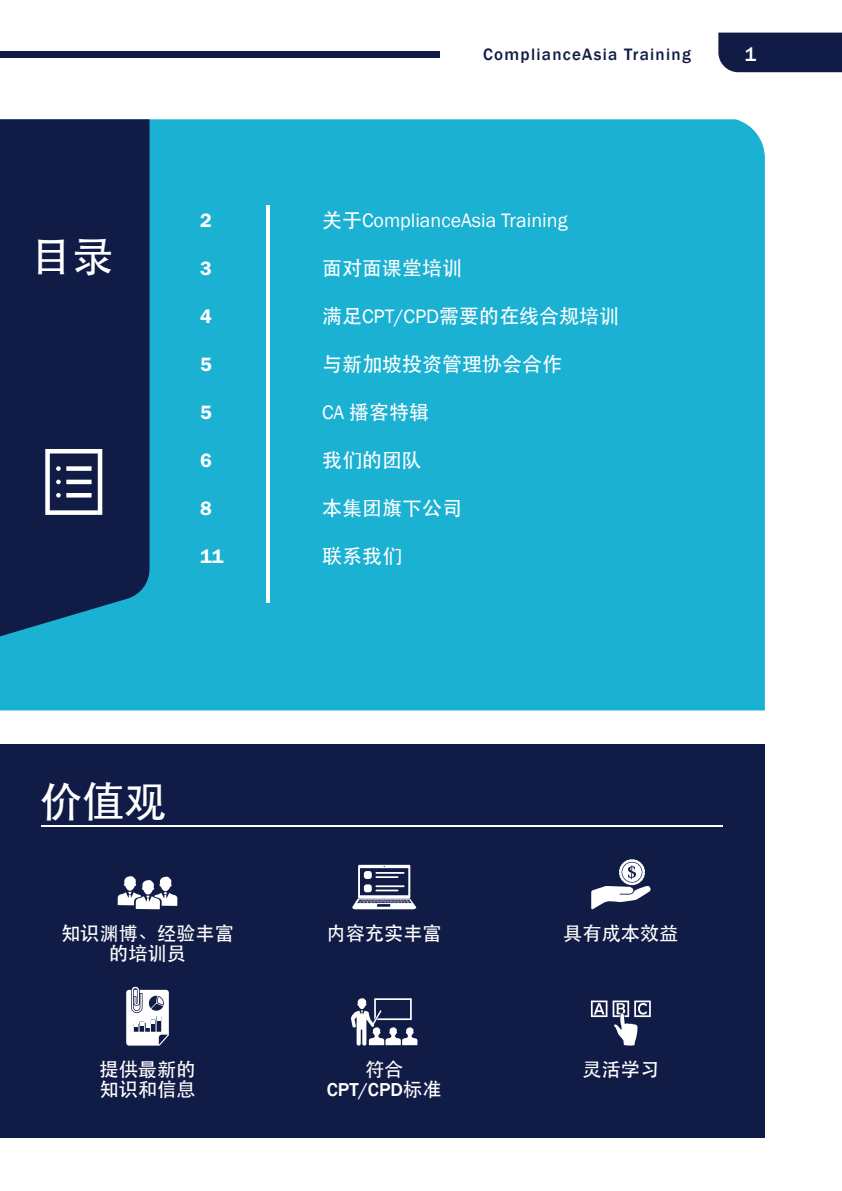
<style>
.page{position:relative;width:842px;height:1191px;background:#fff}
.page>*{position:absolute;margin:0;border:0;box-sizing:border-box;transform-origin:0 0}
.t1{font:500 42px "ST Heiti SC";color:#fff}
.t2{font:500 20px "ST Heiti SC";color:#fff}
.t3{font:20px "Franklin Gothic";color:#fff}
.t4{font:20px "Franklin Gothic URW Dem";color:#fff}
.t5{font:500 20px "Franklin Gothic";color:#fff}
.t6{font:500 19.2px/20px "ST Heiti SC";color:#fff;text-align:center}
.t7{font:500 19.2px "Franklin Gothic";color:#fff}
.t8{font:500 17px "Franklin Gothic";letter-spacing:.075em;color:#111c46}
.s1{font-family:"ST Heiti SC";font-weight:500}
.s2{font-family:"Franklin Gothic";font-weight:400}
.s3{font-family:"ST Heiti SC"}
</style>
<div class="page">
<div style="left:0;top:119px;width:765px;height:591px;background:#1bb1d3"></div>
<div style="left:0;top:119px;width:150px;height:519px;background:#111c46"></div>
<div style="left:0;top:744px;width:765px;height:393px;background:#111c46"></div>
<hr style="left:41px;top:825px;width:681px;height:1px;background:#fff">
<svg style="left:45px;top:449px;width:57px;height:66px"></svg>
<div style="left:0;top:52px;width:440px;height:6px;background:#111c46"></div>
<div style="left:718px;top:33px;width:124px;height:39px;background:#111c46"></div>
<hr style="left:266px;top:205px;width:3px;height:398px;background:#fff">
<svg style="left:118px;top:876px;width:59px;height:33px"></svg>
<svg style="left:352px;top:864px;width:64px;height:45px"></svg>
<svg style="left:591px;top:859px;width:59px;height:50px"></svg>
<svg style="left:351px;top:998px;width:66px;height:47px"></svg>
<svg style="left:126px;top:986px;width:43px;height:59px"></svg>
<svg style="left:591px;top:1000px;width:16px;height:17px"></svg>
<svg style="left:613px;top:1000px;width:38px;height:45px"></svg>
<h1 class="t1" style="left:30px;top:232px;width:85px">目录</h1>
<p class="t4" style="left:200px;top:208px;width:13px">2</p>
<p class="t4" style="left:200px;top:256px;width:13px">3</p>
<p class="t4" style="left:200px;top:304px;width:13px">4</p>
<p class="t4" style="left:200px;top:352px;width:13px">5</p>
<p class="t4" style="left:200px;top:400px;width:13px">5</p>
<p class="t4" style="left:200px;top:448px;width:13px">6</p>
<p class="t4" style="left:200px;top:496px;width:13px">8</p>
<p class="t4" style="left:200px;top:544px;width:25px">11</p>
<h1 class="t1" style="left:40px;top:778px;width:127px">价值观</h1>
<p class="t8" style="left:483px;top:44px;width:209px">ComplianceAsia Training</p>
<p class="t5" style="left:745px;top:42px;width:13px">1</p>
<p class="t3" style="left:322px;top:208px;width:247px"><span class="s1">关于</span>ComplianceAsia Training</p>
<p class="t2" style="left:322px;top:257px;width:141px">面对面课堂培训</p>
<p class="t2" style="left:322px;top:305px;width:299px">满足<span class="s2">CPT/CPD</span>需要的在线合规培训</p>
<p class="t2" style="left:322px;top:353px;width:241px">与新加坡投资管理协会合作</p>
<p class="t2" style="left:322px;top:401px;width:109px"><span class="s2">CA</span> 播客特辑</p>
<p class="t2" style="left:322px;top:449px;width:101px">我们的团队</p>
<p class="t2" style="left:322px;top:497px;width:141px">本集团旗下公司</p>
<p class="t2" style="left:322px;top:545px;width:81px">联系我们</p>
<p class="t6" style="left:61px;top:922px;width:174px">知识渊博、经验丰富的培训员</p>
<p class="t6" style="left:327px;top:922px;width:117px">内容充实丰富</p>
<p class="t6" style="left:563px;top:922px;width:117px">具有成本效益</p>
<p class="t6" style="left:365px;top:1058px;width:40px">符合</p>
<p class="t7" style="left:327px;top:1077px;width:116px">CPT/CPD<span class="s3">标准</span></p>
<p class="t6" style="left:100px;top:1058px;width:97px;text-align:left">提供最新的知识和信息</p>
<p class="t6" style="left:582px;top:1058px;width:78px">灵活学习</p>
</div>
